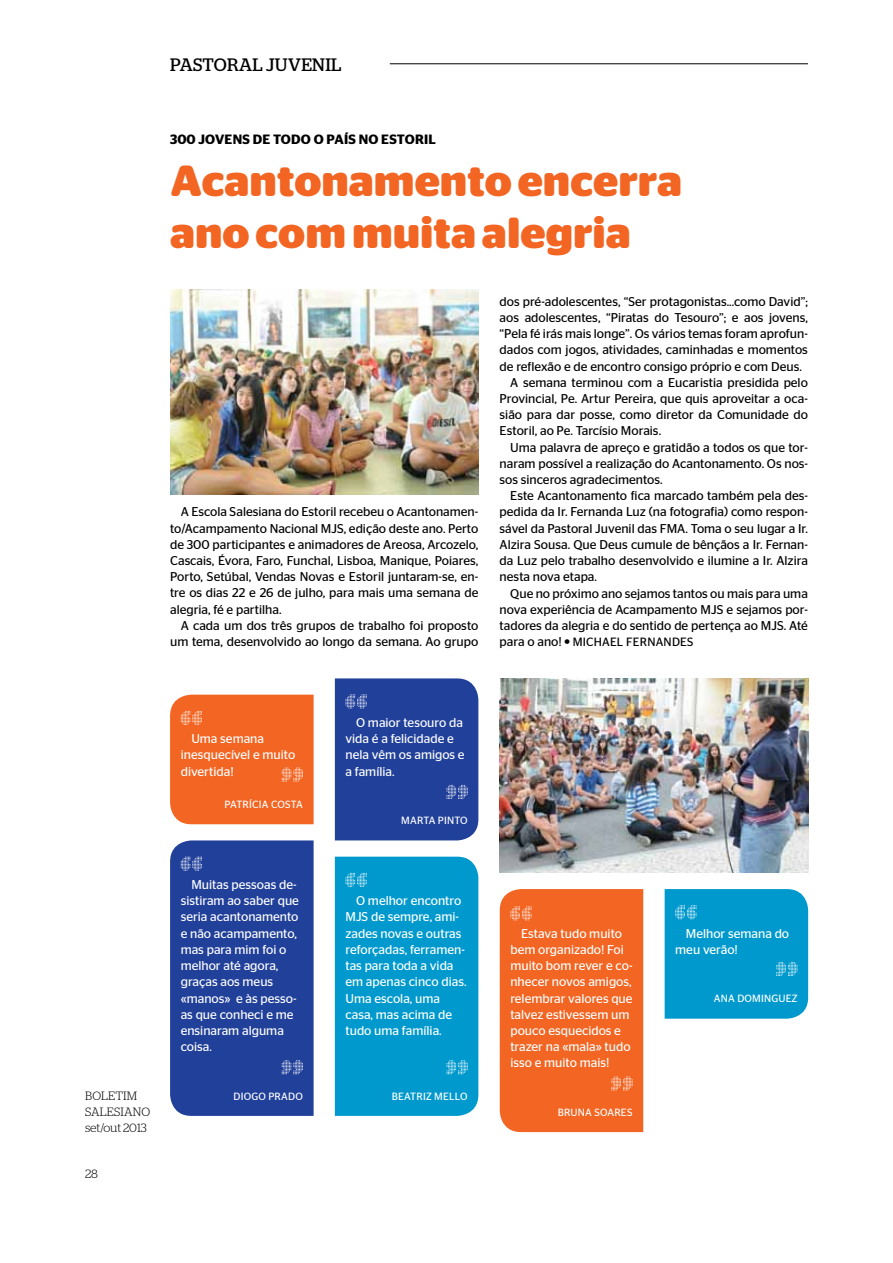
<style>
.page{position:relative;width:893px;height:1263px;background:#fff}
.page>*{position:absolute;margin:0;border:0;box-sizing:border-box;transform-origin:0 0}
.t1{font:700 43.5px/52.2px "Stag Sans Round";color:#f26522}
.t2{font:18px "Stag";color:#000}
.t3{font:600 13.5px "Stag Sans";letter-spacing:.02em;color:#000}
.t4{font:12.75px/16.2px "Stag Sans";color:#000;text-align:justify}
.t5{font:12.75px/16.2px "Stag Sans";color:#fff}
.t6{font:300 12px/16.2px "Stag";letter-spacing:.02em;color:#000}
.t7{font:12px "Stag Sans";color:#000}
.t8{font:10.5px "Stag Sans";letter-spacing:.02em;color:#fff}
.s1{font-weight:900;font-size:13.5px}
.s2{font-size:12px}
</style>
<div class="page">
<hr style="left:390px;top:63px;width:418px;height:1px;background:#000">
<div style="left:335px;top:678px;width:143px;height:162px;background:#21409a"></div>
<div style="left:500px;top:889px;width:143px;height:243px;background:#f26522"></div>
<svg style="left:170px;top:840px;width:144px;height:276px;background:#25439c"></svg>
<div style="left:335px;top:857px;width:143px;height:259px;background:#0099cd"></div>
<div style="left:665px;top:889px;width:143px;height:130px;background:#0099cd"></div>
<div style="left:170px;top:695px;width:144px;height:129px;background:#f26522"></div>
<img style="left:170px;top:290px;width:308px;height:204px">
<img style="left:500px;top:678px;width:308px;height:195px">
<h2 class="t2" style="left:170px;top:54px;width:23px">PASTORAL</h2>
<h2 class="t2" style="left:266px;top:54px;width:12px">JUVENIL</h2>
<p class="t3" style="left:170px;top:131px;width:267px">300 JOVENS DE TODO O PAÍS NO ESTORIL</p>
<h1 class="t1" style="left:170px;top:155px;width:514px">Acantonamento encerra ano com muita alegria</h1>
<p class="t4" style="left:170px;top:504px;width:310px;text-indent:11px">A Escola Salesiana do Estoril recebeu o Acantonamen&shy;to/Acampamento Nacional MJS, edição deste ano. Perto de 300 participantes e animadores de Areosa, Arcozelo, Cascais, Évora, Faro, Funchal, Lisboa, Manique, Poiares, Porto, Setúbal, Vendas Novas e Estoril juntaram-se, en&shy;tre os dias 22 e 26 de julho, para mais uma semana de alegria, fé e partilha.</p>
<p class="t4" style="left:170px;top:617px;width:310px;text-align:right">A cada um dos três grupos de trabalho foi proposto um tema, desenvolvido ao longo da semana. Ao grupo</p>
<p class="t4" style="left:500px;top:293px;width:310px">dos pré-adolescentes, “Ser protagonistas...como David”;</p>
<p class="t4" style="left:500px;top:309px;width:310px">aos adolescentes, “Piratas do Tesouro”; e aos jovens,</p>
<p class="t4" style="left:500px;top:326px;width:310px">“Pela fé irás mais longe”. Os vários temas foram aprofun-</p>
<p class="t4" style="left:500px;top:342px;width:310px">dados com jogos, atividades, caminhadas e momentos</p>
<p class="t4" style="left:500px;top:358px;width:304px">de reflexão e de encontro consigo próprio e com Deus.</p>
<p class="t4" style="left:510px;top:374px;width:299px">A semana terminou com a Eucaristia presidida pelo</p>
<p class="t4" style="left:500px;top:390px;width:310px">Provincial, Pe. Artur Pereira, que quis aproveitar a oca-</p>
<p class="t4" style="left:500px;top:407px;width:310px">sião para dar posse, como diretor da Comunidade do</p>
<p class="t4" style="left:500px;top:423px;width:163px">Estoril, ao Pe. Tarcísio Morais.</p>
<p class="t4" style="left:510px;top:439px;width:299px">Uma palavra de apreço e gratidão a todos os que tor-</p>
<p class="t4" style="left:500px;top:455px;width:310px">naram possível a realização do Acantonamento. Os nos-</p>
<p class="t4" style="left:500px;top:471px;width:164px">sos sinceros agradecimentos.</p>
<p class="t4" style="left:510px;top:488px;width:299px">Este Acantonamento fica marcado também pela des-</p>
<p class="t4" style="left:500px;top:504px;width:310px">pedida da Ir. Fernanda Luz (na fotografia) como respon-</p>
<p class="t4" style="left:500px;top:520px;width:310px">sável da Pastoral Juvenil das FMA. Toma o seu lugar a Ir.</p>
<p class="t4" style="left:500px;top:536px;width:310px">Alzira Sousa. Que Deus cumule de bênçãos a Ir. Fernan-</p>
<p class="t4" style="left:500px;top:552px;width:310px">da Luz pelo trabalho desenvolvido e ilumine a Ir. Alzira</p>
<p class="t4" style="left:500px;top:569px;width:99px">nesta nova etapa.</p>
<p class="t4" style="left:510px;top:585px;width:299px">Que no próximo ano sejamos tantos ou mais para uma</p>
<p class="t4" style="left:500px;top:601px;width:310px">nova experiência de Acampamento MJS e sejamos por-</p>
<p class="t4" style="left:500px;top:617px;width:310px">tadores da alegria e do sentido de pertença ao MJS. Até</p>
<p class="t4" style="left:500px;top:633px;width:111px">para o ano! <span class="s1">•</span> <span class="s2">Michael</span></p>
<p class="t7" style="left:626px;top:635px;width:16px">Fernandes</p>
<p class="t6" style="left:85px;top:1087px;width:67px">BOLETIM<br>SALESIANO<br>SET/OUT 2013</p>
<p class="t6" style="left:85px;top:1165px;width:14px">28</p>
<p class="t5" style="left:181px;top:731px;width:116px;text-indent:11px">Uma semana inesquecível e muito divertida!</p>
<p class="t8" style="left:225px;top:798px;width:34px">Patr ícia</p>
<p class="t8" style="left:271px;top:798px;width:8px">costa</p>
<p class="t5" style="left:181px;top:876px;width:120px;text-indent:11px">Muitas pessoas de&shy;sistiram ao saber que seria acantonamento e não acampamento, mas para mim foi o melhor até agora, graças aos meus «manos» e às pesso&shy;as que conheci e me ensinaram alguma coisa.</p>
<p class="t8" style="left:233px;top:1090px;width:15px">Diogo</p>
<p class="t8" style="left:268px;top:1090px;width:14px">Prado</p>
<p class="t5" style="left:345px;top:714px;width:121px;text-indent:11px">O maior tesouro da vida é a felicidade e nela vêm os amigos e a família.</p>
<p class="t8" style="left:401px;top:815px;width:17px">Marta</p>
<p class="t8" style="left:438px;top:815px;width:13px">Pinto</p>
<p class="t5" style="left:345px;top:893px;width:123px;text-indent:11px">O melhor encontro<br>MJS de sempre, ami&shy;zades novas e outras reforçadas, ferramen&shy;tas para toda a vida em apenas cinco dias.<br>Uma escola, uma casa, mas acima de tudo uma família.</p>
<p class="t8" style="left:392px;top:1090px;width:13px">Beatri</p>
<p class="t8" style="left:426px;top:1090px;width:24px">z Mello</p>
<p class="t5" style="left:510px;top:925px;width:124px;text-indent:11px">Estava tudo muito bem organizado! Foi muito bom rever e co&shy;nhecer novos amigos, relembrar valores que talvez estivessem um pouco esquecidos e trazer na «mala» tudo isso e muito mais!</p>
<p class="t8" style="left:558px;top:1106px;width:15px">Bruna</p>
<p class="t8" style="left:594px;top:1106px;width:14px">Soares</p>
<p class="t5" style="left:675px;top:925px;width:115px;text-indent:11px">Melhor semana do meu verão!</p>
<p class="t8" style="left:714px;top:993px;width:39px">Ana Domingue</p>
<p class="t8" style="left:792px;top:993px;width:7px">z</p>
</div>
